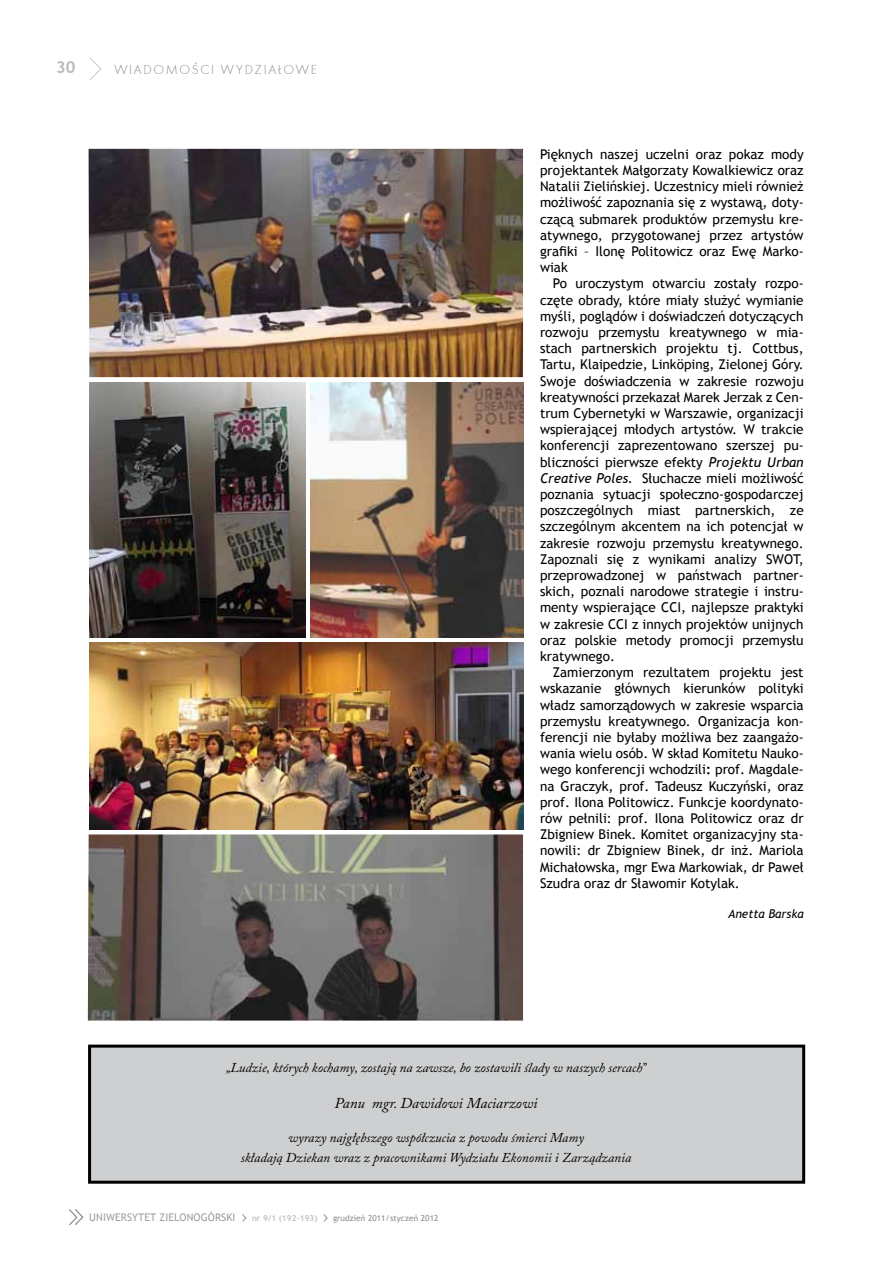
<style>
.page{position:relative;width:893px;height:1263px;background:#fff}
.page>*{position:absolute;margin:0;border:0;box-sizing:border-box;transform-origin:0 0}
.t1{font:700 16.5px "Trebuchet MS";color:#b8babc}
.t2{font:italic 15px "Adobe Caslon Pro";color:#000}
.t3{font:13.5px/16.2px "Trebuchet MS";color:#000;text-align:justify}
.t4{font:italic 13.5px/20.4px "Adobe Caslon Pro";color:#000;text-align:center}
.t5{font:13.5px "Futura TEE Ligh";letter-spacing:.12em;color:#8a8c8e}
.t6{font:italic 12px "Trebuchet MS";color:#000}
.t7{font:10.5px "Trebuchet MS";letter-spacing:.01em;color:#9da0a2}
.t8{font:8.25px "Trebuchet MS";letter-spacing:.01em;color:#8a8c8e}
.t9{font:700 8.25px "Trebuchet MS";letter-spacing:.01em;color:#c0c2c4}
.s1{font-style:italic}
.s2{font-weight:700}
</style>
<div class="page">
<svg style="left:90px;top:58px;width:12px;height:22px"></svg>
<svg style="left:242px;top:1214px;width:4px;height:8px"></svg>
<svg style="left:323px;top:1214px;width:5px;height:8px"></svg>
<svg style="left:69px;top:1209px;width:15px;height:17px"></svg>
<img style="left:89px;top:149px;width:434px;height:228px">
<img style="left:88px;top:834px;width:435px;height:186px">
<div style="left:90px;top:1046px;width:714px;height:136px;background:#cdcfd0"></div>
<div style="left:88px;top:1044px;width:717px;height:140px;border:3px solid #000"></div>
<img style="left:89px;top:383px;width:217px;height:254px">
<img style="left:311px;top:383px;width:212px;height:254px">
<img style="left:90px;top:643px;width:433px;height:186px">
<p class="t1" style="left:56px;top:57px;width:21px">30</p>
<p class="t5" style="left:114px;top:61px;width:204px">WIADOMOŚCI WYDZIAŁOWE</p>
<p class="t3" style="left:540px;top:146px;width:265px">Pięknych naszej uczelni oraz pokaz mody projektantek Małgorzaty Kowalkiewicz oraz Natalii Zielińskiej. Uczestnicy mieli również możliwość zapoznania się z wystawą, doty&shy;czącą submarek produktów przemysłu kre&shy;atywnego, przygotowanej przez artystów grafiki – Ilonę Politowicz oraz Ewę Marko&shy;wiak</p>
<p class="t3" style="left:540px;top:276px;width:265px;text-indent:13px">Po uroczystym otwarciu zostały rozpo&shy;częte obrady, które miały służyć wymianie myśli, poglądów i doświadczeń dotyczących rozwoju przemysłu kreatywnego w mia&shy;stach partnerskich projektu tj. Cottbus, Tartu, Klaipedzie, Linköping, Zielonej Góry.<br>Swoje doświadczenia w zakresie rozwoju kreatywności przekazał Marek Jerzak z Cen&shy;trum Cybernetyki w Warszawie, organizacji wspierającej młodych artystów. W trakcie konferencji zaprezentowano szerszej pu&shy;bliczności pierwsze efekty <span class="s1">Projektu Urban Creative Poles.</span> Słuchacze mieli możliwość poznania sytuacji społeczno-gospodarczej poszczególnych miast partnerskich, ze szczególnym akcentem na ich potencjał w zakresie rozwoju przemysłu kreatywnego.<br>Zapoznali się z wynikami analizy SWOT, przeprowadzonej w państwach partner&shy;skich, poznali narodowe strategie i instru&shy;menty wspierające CCI, najlepsze praktyki w zakresie CCI z innych projektów unijnych oraz polskie metody promocji przemysłu kratywnego.</p>
<p class="t3" style="left:540px;top:664px;width:265px;text-indent:13px">Zamierzonym rezultatem projektu jest wskazanie głównych kierunków polityki władz samorządowych w zakresie wsparcia przemysłu kreatywnego. Organizacja kon&shy;ferencji nie byłaby możliwa bez zaangażo&shy;wania wielu osób. W skład Komitetu Nauko&shy;wego konferencji wchodzili<span class="s2">:</span> prof. Magdale&shy;na Graczyk, prof. Tadeusz Kuczyński, oraz prof. Ilona Politowicz. Funkcje koordynato&shy;rów pełnili: prof. Ilona Politowicz oraz dr Zbigniew Binek. Komitet organizacyjny sta&shy;nowili: dr Zbigniew Binek, dr inż. Mariola Michałowska, mgr Ewa Markowiak, dr Paweł Szudra oraz dr Sławomir Kotylak.</p>
<p class="t6" style="left:728px;top:907px;width:77px">Anetta Barska</p>
<p class="t4" style="left:226px;top:1057px;width:422px">„Ludzie, których kochamy, zostają na zawsze, bo zostawili ślady w naszych sercach”</p>
<p class="t2" style="left:335px;top:1093px;width:204px">Panu mgr. Dawidowi Maciarzowi</p>
<p class="t4" style="left:241px;top:1127px;width:392px">wyrazy najgłębszego współczucia z powodu śmierci Mamy<br>składają Dziekan wraz z pracownikami Wydziału Ekonomii i Zarządzania</p>
<p class="t7" style="left:89px;top:1211px;width:148px">UNIWERSYTET ZIELONOGÓRSKI</p>
<p class="t9" style="left:252px;top:1213px;width:67px">nr 9/1 (192-193)</p>
<p class="t8" style="left:333px;top:1213px;width:107px">grudzień 2011/styczeń 2012</p>
</div>
